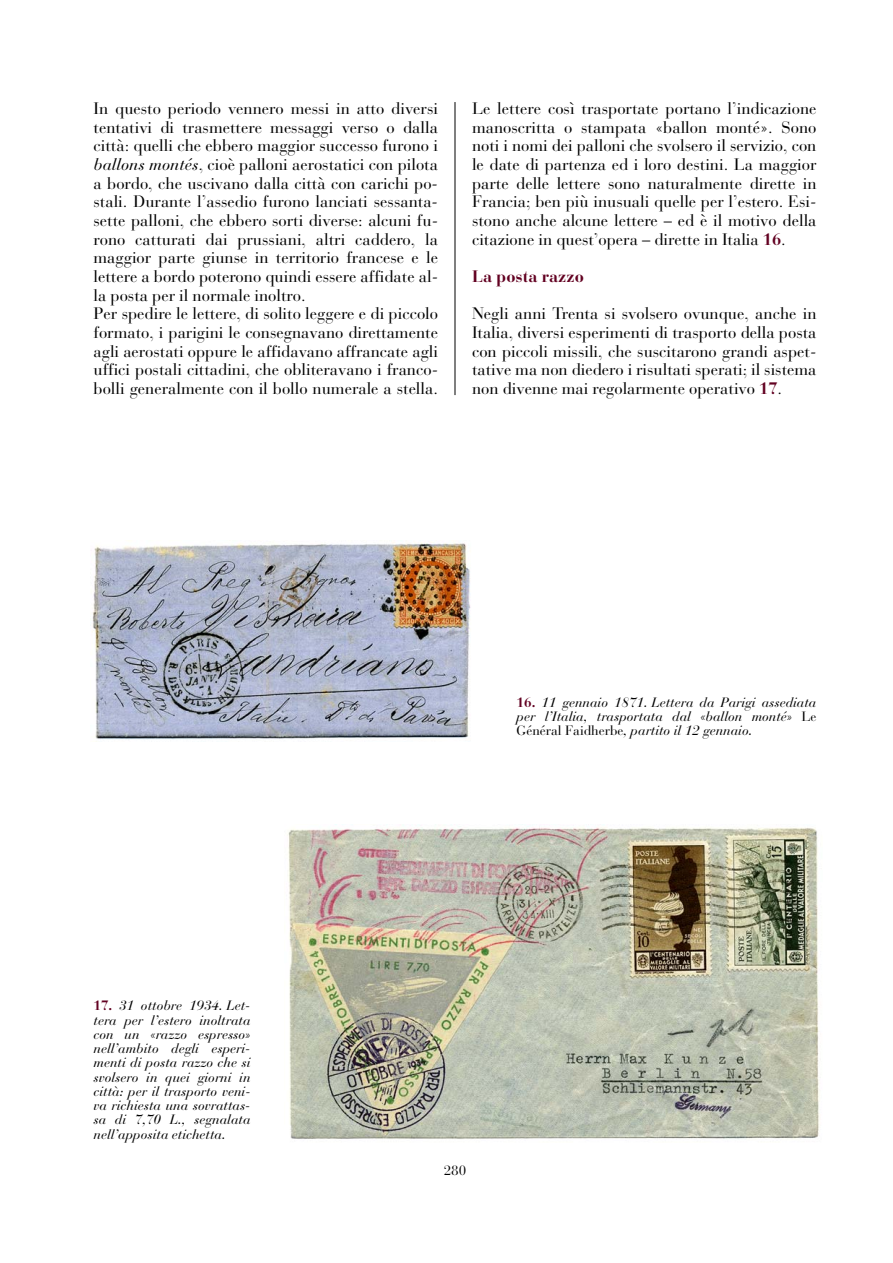
<style>
.page{position:relative;width:893px;height:1263px;background:#fff}
.page>*{position:absolute;margin:0;border:0;box-sizing:border-box;transform-origin:0 0}
.t1{font:16.5px/18.6px "Bauer Bodoni";color:#000;text-align:justify}
.t2{font:700 16.5px "Bauer Bodoni";color:#620121}
.t3{font:italic 13.5px/14.2px "Bauer Bodoni";color:#000;text-align:justify}
.t4{font:13.5px "Bauer Bodoni";color:#000}
.s1{font-style:italic}
.s2{font-weight:700;color:#620121}
.s3{font-weight:700;font-style:normal;color:#620121}
.s4{font-style:normal}
</style>
<div class="page">
<hr style="left:455px;top:102px;width:1px;height:293px;background:#000">
<img style="left:288px;top:826px;width:532px;height:313px">
<img style="left:92px;top:542px;width:379px;height:200px">
<p class="t1" style="left:94px;top:101px;width:346px;text-align:left">In questo periodo vennero messi in atto diversi tentativi di trasmettere messaggi verso o dalla città: quelli che ebbero maggior successo furono i <span class="s1">ballons montés</span>, cioè palloni aerostatici con pilota a bordo, che uscivano dalla città con carichi po&shy;stali. Durante l’assedio furono lanciati sessanta&shy;sette palloni, che ebbero sorti diverse: alcuni fu&shy;rono catturati dai prussiani, altri caddero, la maggior parte giunse in territorio francese e le lettere a bordo poterono quindi essere affidate al&shy;la posta per il normale inoltro.<br>Per spedire le lettere, di solito leggere e di piccolo formato, i parigini le consegnavano direttamente agli aerostati oppure le affidavano affrancate agli uffici postali cittadini, che obliteravano i franco&shy;bolli generalmente con il bollo numerale a stella.</p>
<p class="t1" style="left:472px;top:101px;width:346px">Le lettere così trasportate portano l’indicazione manoscritta o stampata «ballon monté». Sono noti i nomi dei palloni che svolsero il servizio, con le date di partenza ed i loro destini. La maggior parte delle lettere sono naturalmente dirette in Francia; ben più inusuali quelle per l’estero. Esi&shy;stono anche alcune lettere – ed è il motivo della citazione in quest’opera – dirette in Italia <span class="s2">16</span>.</p>
<p class="t2" style="left:472px;top:270px;width:113px">La posta razzo</p>
<p class="t1" style="left:472px;top:306px;width:346px">Negli anni Trenta si svolsero ovunque, anche in Italia, diversi esperimenti di trasporto della posta con piccoli missili, che suscitarono grandi aspet&shy;tative ma non diedero i risultati sperati; il sistema non divenne mai regolarmente operativo <span class="s2">17</span>.</p>
<p class="t3" style="left:94px;top:1000px;width:159px"><span class="s3">17.</span> 31 ottobre 1934. Let&shy;tera per l’estero inoltrata con un «razzo espresso» nell’ambito degli esperi&shy;menti di posta razzo che si svolsero in quei giorni in città: per il trasporto veni&shy;va richiesta una sovrattas&shy;sa di 7,70 L., segnalata nell’apposita etichetta.</p>
<p class="t3" style="left:517px;top:696px;width:301px"><span class="s3">16.</span> 11 gennaio 1871. Lettera da Parigi assediata per l’Italia, trasportata dal «ballon monté» <span class="s4">Le Général Faidherbe</span>, partito il 12 gennaio.</p>
<p class="t4" style="left:444px;top:1165px;width:24px">280</p>
</div>
